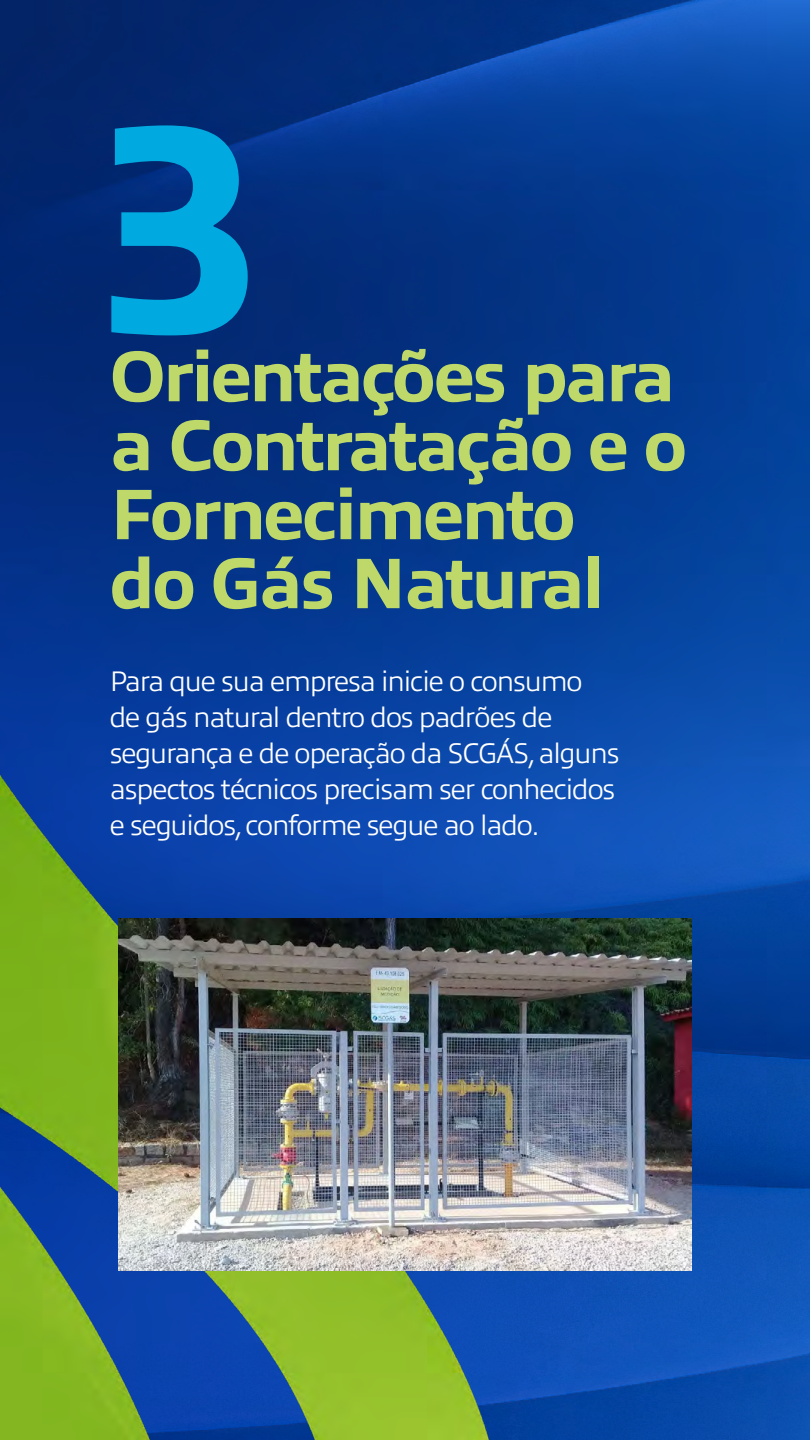
<style>
.page{position:relative;width:810px;height:1440px;background:#fff}
.page>*{position:absolute;margin:0;border:0;box-sizing:border-box;transform-origin:0 0}
.t1{font:800 294.52px "Allumi Std";color:#00aae0}
.t2{font:800 72px/69px "Allumi Std";letter-spacing:-.04em;color:#bed96a}
.t3{font:300 28.5px/36px "Allumi Std";letter-spacing:-.04em;color:#fff}
</style>
<div class="page">
<img style="left:0;top:0;width:810px;height:412px">
<img style="left:0;top:412px;width:810px;height:1028px">
<img style="left:118px;top:918px;width:574px;height:352px">
<h1 class="t1" style="left:93px;top:69px;width:169px">3</h1>
<h2 class="t2" style="left:110px;top:343px;width:579px">Orientações para a Contratação e o<br>Fornecimento<br>do Gás Natural</h2>
<p class="t3" style="left:110px;top:664px;width:511px">Para que sua empresa inicie o consumo de gás natural dentro dos padrões de segurança e de operação da SCGÁS, alguns aspectos técnicos precisam ser conhecidos e seguidos, conforme segue ao lado.</p>
</div>
